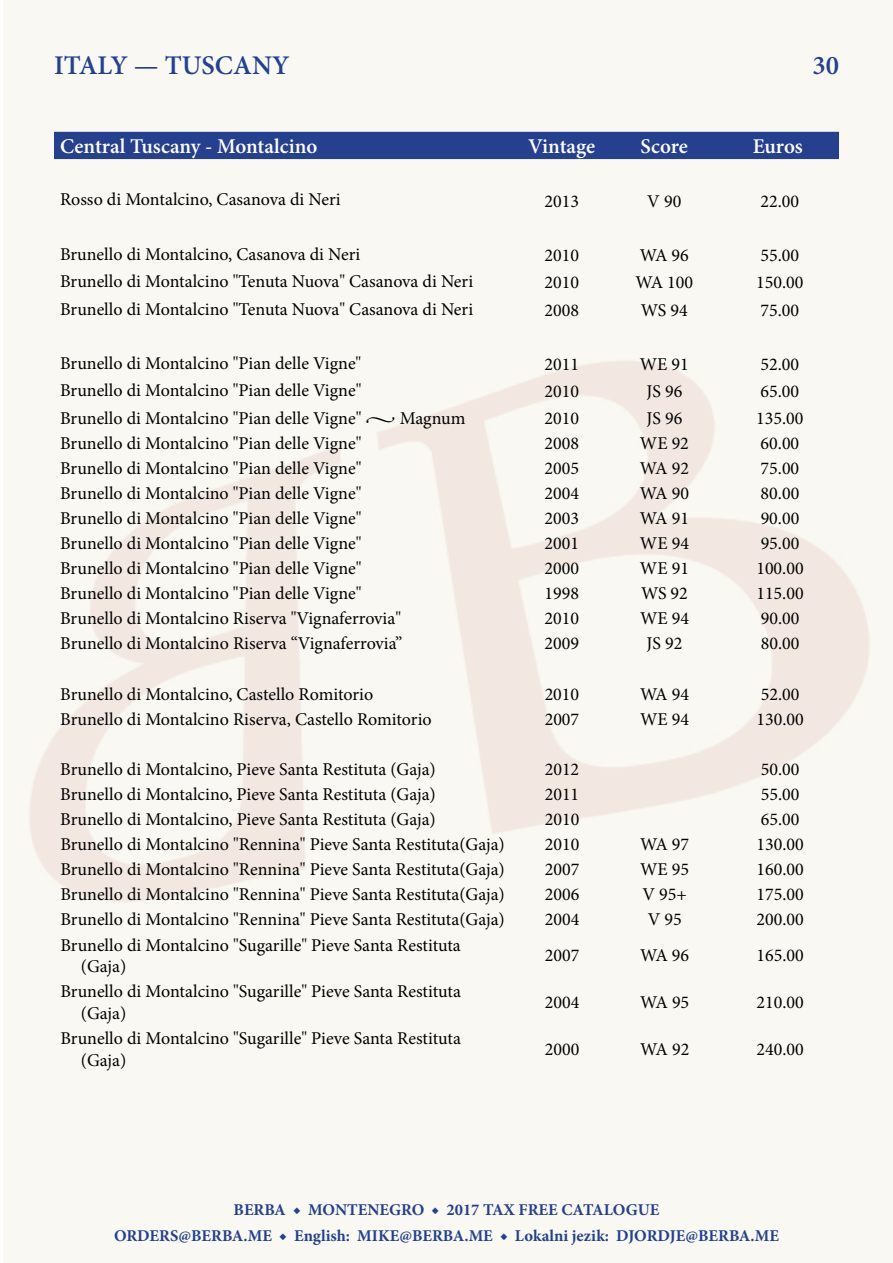
<style>
.page{position:relative;width:893px;height:1263px;background:#fff}
.page>*{position:absolute;margin:0;border:0;box-sizing:border-box;transform-origin:0 0}
.t1{font:600 27px "Minion Pro";color:#25408f}
.t2{font:600 21px "Minion Pro";color:#fff}
.t3{font:18px/21.6px "Minion Pro";color:#000}
.t4{font:700 16.5px/25.8px "Minion Pro";color:#25408f;text-align:center}
</style>
<div class="page">
<div style="left:54px;top:132px;width:785px;height:27px;background:#25408f"></div>
<h1 class="t1" style="left:54px;top:46px;width:237px">ITALY — TUSCANY</h1>
<h1 class="t1" style="left:812px;top:46px;width:28px">30</h1>
<p class="t2" style="left:60px;top:132px;width:259px">Central Tuscany - Montalcino</p>
<p class="t2" style="left:528px;top:132px;width:69px">Vintage</p>
<p class="t2" style="left:641px;top:132px;width:49px">Score</p>
<p class="t2" style="left:753px;top:132px;width:52px">Euros</p>
<p class="t3" style="left:60px;top:189px;width:282px">Rosso di Montalcino, Casanova di Neri</p>
<p class="t3" style="left:544px;top:190px;width:36px">2013</p>
<p class="t3" style="left:647px;top:190px;width:36px">V 90</p>
<p class="t3" style="left:760px;top:190px;width:40px">22.00</p>
<p class="t3" style="left:60px;top:243px;width:302px">Brunello di Montalcino, Casanova di Neri</p>
<p class="t3" style="left:544px;top:245px;width:36px">2010</p>
<p class="t3" style="left:640px;top:245px;width:51px">WA 96</p>
<p class="t3" style="left:760px;top:245px;width:40px">55.00</p>
<p class="t3" style="left:60px;top:271px;width:415px">Brunello di Montalcino "Tenuta Nuova" Casanova di Neri</p>
<p class="t3" style="left:544px;top:272px;width:36px">2010</p>
<p class="t3" style="left:635px;top:272px;width:59px">WA 100</p>
<p class="t3" style="left:756px;top:272px;width:49px">150.00</p>
<p class="t3" style="left:60px;top:298px;width:415px">Brunello di Montalcino "Tenuta Nuova" Casanova di Neri</p>
<p class="t3" style="left:544px;top:299px;width:36px">2008</p>
<p class="t3" style="left:641px;top:299px;width:48px">WS 94</p>
<p class="t3" style="left:760px;top:299px;width:40px">75.00</p>
<p class="t3" style="left:60px;top:353px;width:303px">Brunello di Montalcino "Pian delle Vigne"</p>
<p class="t3" style="left:544px;top:354px;width:36px">2011</p>
<p class="t3" style="left:640px;top:354px;width:51px">WE 91</p>
<p class="t3" style="left:760px;top:354px;width:40px">52.00</p>
<p class="t3" style="left:60px;top:380px;width:303px">Brunello di Montalcino "Pian delle Vigne"</p>
<p class="t3" style="left:544px;top:381px;width:36px">2010</p>
<p class="t3" style="left:646px;top:381px;width:37px">JS 96</p>
<p class="t3" style="left:761px;top:381px;width:40px">65.00</p>
<p class="t3" style="left:60px;top:407px;width:407px">Brunello di Montalcino "Pian delle Vigne" • Magnum</p>
<p class="t3" style="left:544px;top:407px;width:36px">2010</p>
<p class="t3" style="left:646px;top:407px;width:37px">JS 96</p>
<p class="t3" style="left:756px;top:407px;width:49px">135.00</p>
<p class="t3" style="left:60px;top:432px;width:303px">Brunello di Montalcino "Pian delle Vigne"</p>
<p class="t3" style="left:544px;top:432px;width:36px">2008</p>
<p class="t3" style="left:640px;top:432px;width:51px">WE 92</p>
<p class="t3" style="left:761px;top:432px;width:40px">60.00</p>
<p class="t3" style="left:60px;top:457px;width:303px">Brunello di Montalcino "Pian delle Vigne"</p>
<p class="t3" style="left:545px;top:457px;width:36px">2005</p>
<p class="t3" style="left:640px;top:457px;width:51px">WA 92</p>
<p class="t3" style="left:761px;top:457px;width:40px">75.00</p>
<p class="t3" style="left:60px;top:482px;width:303px">Brunello di Montalcino "Pian delle Vigne"</p>
<p class="t3" style="left:545px;top:482px;width:36px">2004</p>
<p class="t3" style="left:640px;top:482px;width:51px">WA 90</p>
<p class="t3" style="left:761px;top:482px;width:40px">80.00</p>
<p class="t3" style="left:60px;top:507px;width:303px">Brunello di Montalcino "Pian delle Vigne"</p>
<p class="t3" style="left:545px;top:507px;width:36px">2003</p>
<p class="t3" style="left:640px;top:507px;width:51px">WA 91</p>
<p class="t3" style="left:761px;top:507px;width:40px">90.00</p>
<p class="t3" style="left:60px;top:533px;width:303px">Brunello di Montalcino "Pian delle Vigne"</p>
<p class="t3" style="left:545px;top:533px;width:36px">2001</p>
<p class="t3" style="left:640px;top:533px;width:51px">WE 94</p>
<p class="t3" style="left:761px;top:533px;width:40px">95.00</p>
<p class="t3" style="left:60px;top:558px;width:303px">Brunello di Montalcino "Pian delle Vigne"</p>
<p class="t3" style="left:545px;top:558px;width:36px">2000</p>
<p class="t3" style="left:640px;top:558px;width:51px">WE 91</p>
<p class="t3" style="left:756px;top:558px;width:49px">100.00</p>
<p class="t3" style="left:60px;top:583px;width:303px">Brunello di Montalcino "Pian delle Vigne"</p>
<p class="t3" style="left:545px;top:583px;width:36px">1998</p>
<p class="t3" style="left:641px;top:583px;width:48px">WS 92</p>
<p class="t3" style="left:756px;top:583px;width:49px">115.00</p>
<p class="t3" style="left:60px;top:608px;width:342px">Brunello di Montalcino Riserva "Vignaferrovia"</p>
<p class="t3" style="left:545px;top:608px;width:36px">2010</p>
<p class="t3" style="left:640px;top:608px;width:51px">WE 94</p>
<p class="t3" style="left:761px;top:608px;width:40px">90.00</p>
<p class="t3" style="left:60px;top:633px;width:344px">Brunello di Montalcino Riserva “Vignaferrovia”</p>
<p class="t3" style="left:545px;top:633px;width:36px">2009</p>
<p class="t3" style="left:647px;top:633px;width:37px">JS 92</p>
<p class="t3" style="left:761px;top:633px;width:40px">80.00</p>
<p class="t3" style="left:60px;top:683px;width:314px">Brunello di Montalcino, Castello Romitorio</p>
<p class="t3" style="left:545px;top:683px;width:36px">2010</p>
<p class="t3" style="left:640px;top:683px;width:51px">WA 94</p>
<p class="t3" style="left:761px;top:683px;width:40px">52.00</p>
<p class="t3" style="left:60px;top:708px;width:373px">Brunello di Montalcino Riserva, Castello Romitorio</p>
<p class="t3" style="left:545px;top:708px;width:36px">2007</p>
<p class="t3" style="left:640px;top:708px;width:51px">WE 94</p>
<p class="t3" style="left:756px;top:708px;width:49px">130.00</p>
<p class="t3" style="left:60px;top:758px;width:377px">Brunello di Montalcino, Pieve Santa Restituta (Gaja)</p>
<p class="t3" style="left:545px;top:758px;width:36px">2012</p>
<p class="t3" style="left:761px;top:758px;width:40px">50.00</p>
<p class="t3" style="left:60px;top:783px;width:377px">Brunello di Montalcino, Pieve Santa Restituta (Gaja)</p>
<p class="t3" style="left:545px;top:783px;width:36px">2011</p>
<p class="t3" style="left:761px;top:783px;width:40px">55.00</p>
<p class="t3" style="left:60px;top:809px;width:377px">Brunello di Montalcino, Pieve Santa Restituta (Gaja)</p>
<p class="t3" style="left:545px;top:809px;width:36px">2010</p>
<p class="t3" style="left:761px;top:809px;width:40px">65.00</p>
<p class="t3" style="left:60px;top:834px;width:446px">Brunello di Montalcino "Rennina" Pieve Santa Restituta(Gaja)</p>
<p class="t3" style="left:545px;top:834px;width:36px">2010</p>
<p class="t3" style="left:640px;top:834px;width:51px">WA 97</p>
<p class="t3" style="left:756px;top:834px;width:49px">130.00</p>
<p class="t3" style="left:60px;top:859px;width:446px">Brunello di Montalcino "Rennina" Pieve Santa Restituta(Gaja)</p>
<p class="t3" style="left:545px;top:859px;width:36px">2007</p>
<p class="t3" style="left:640px;top:859px;width:51px">WE 95</p>
<p class="t3" style="left:756px;top:859px;width:49px">160.00</p>
<p class="t3" style="left:60px;top:884px;width:446px">Brunello di Montalcino "Rennina" Pieve Santa Restituta(Gaja)</p>
<p class="t3" style="left:545px;top:884px;width:36px">2006</p>
<p class="t3" style="left:642px;top:884px;width:46px">V 95+</p>
<p class="t3" style="left:756px;top:884px;width:49px">175.00</p>
<p class="t3" style="left:60px;top:909px;width:446px">Brunello di Montalcino "Rennina" Pieve Santa Restituta(Gaja)</p>
<p class="t3" style="left:545px;top:909px;width:36px">2004</p>
<p class="t3" style="left:648px;top:909px;width:36px">V 95</p>
<p class="t3" style="left:757px;top:909px;width:49px">200.00</p>
<p class="t3" style="left:81px;top:934px;width:382px;text-indent:-20px">Brunello di Montalcino "Sugarille" Pieve Santa Restituta (Gaja)</p>
<p class="t3" style="left:545px;top:945px;width:36px">2007</p>
<p class="t3" style="left:640px;top:945px;width:51px">WA 96</p>
<p class="t3" style="left:757px;top:945px;width:49px">165.00</p>
<p class="t3" style="left:81px;top:981px;width:382px;text-indent:-20px">Brunello di Montalcino "Sugarille" Pieve Santa Restituta (Gaja)</p>
<p class="t3" style="left:81px;top:1027px;width:382px;text-indent:-20px">Brunello di Montalcino "Sugarille" Pieve Santa Restituta (Gaja)</p>
<p class="t3" style="left:545px;top:991px;width:36px">2004</p>
<p class="t3" style="left:640px;top:991px;width:51px">WA 95</p>
<p class="t3" style="left:757px;top:991px;width:49px">210.00</p>
<p class="t3" style="left:545px;top:1038px;width:36px">2000</p>
<p class="t3" style="left:640px;top:1038px;width:51px">WA 92</p>
<p class="t3" style="left:757px;top:1038px;width:49px">240.00</p>
<p class="t4" style="left:114px;top:1197px;width:666px">BERBA ◆ MONTENEGRO ◆ 2017 TAX FREE CATALOGUE<br>ORDERS@BERBA.ME ◆ English: MIKE@BERBA.ME ◆ Lokalni jezik: DJORDJE@BERBA.ME</p>
</div>
